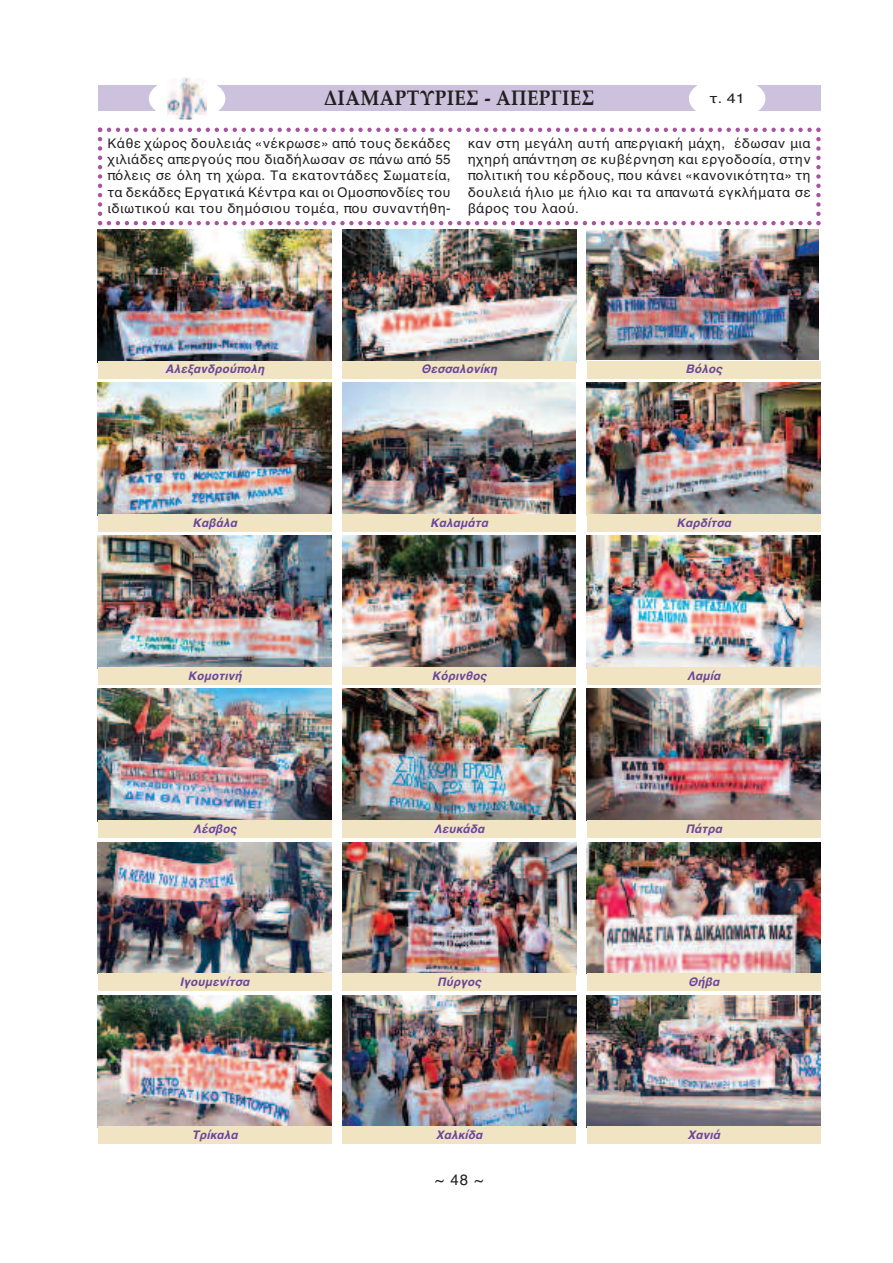
<style>
.page{position:relative;width:893px;height:1263px;background:#fff}
.page>*{position:absolute;margin:0;border:0;box-sizing:border-box;transform-origin:0 0}
.t1{font:700 21px "Palatino";letter-spacing:.02em;color:#231f20;scale:.9 1}
.t2{font:15px "Helvetica";color:#231f20}
.t3{font:13.5px/16.2px "Helvetica";letter-spacing:.02em;color:#231f20;text-align:justify}
.t4{font:13.5px "Helvetica";letter-spacing:.02em;color:#231f20;scale:1.2 1}
.t5{font:italic 700 12px "Helvetica";color:#6a469c}
</style>
<div class="page">
<div style="left:98px;top:85px;width:723px;height:26px;background:#ccc2dd"></div>
<div style="left:689px;top:77px;width:76px;height:43px;background:#fff;border-radius:50%"></div>
<div style="left:149px;top:77px;width:76px;height:43px;background:#fff;border-radius:50%"></div>
<img style="left:168px;top:77px;width:39px;height:43px">
<svg style="left:98px;top:128px;width:723px;height:97px"></svg>
<img style="left:98px;top:230px;width:234px;height:131px">
<div style="left:98px;top:361px;width:234px;height:17px;background:#f1e4c2"></div>
<img style="left:342px;top:230px;width:234px;height:131px">
<div style="left:342px;top:361px;width:234px;height:17px;background:#f1e4c2"></div>
<img style="left:587px;top:230px;width:232px;height:130px">
<div style="left:587px;top:361px;width:234px;height:17px;background:#f1e4c2"></div>
<img style="left:98px;top:383px;width:234px;height:131px">
<div style="left:98px;top:514px;width:234px;height:17px;background:#f1e4c2"></div>
<img style="left:342px;top:383px;width:234px;height:131px">
<div style="left:342px;top:514px;width:234px;height:17px;background:#f1e4c2"></div>
<img style="left:587px;top:383px;width:234px;height:131px">
<div style="left:587px;top:514px;width:234px;height:17px;background:#f1e4c2"></div>
<img style="left:98px;top:536px;width:234px;height:132px">
<div style="left:98px;top:668px;width:234px;height:17px;background:#f1e4c2"></div>
<img style="left:342px;top:536px;width:234px;height:131px">
<div style="left:342px;top:668px;width:234px;height:17px;background:#f1e4c2"></div>
<img style="left:587px;top:536px;width:234px;height:132px">
<div style="left:587px;top:668px;width:234px;height:17px;background:#f1e4c2"></div>
<img style="left:98px;top:689px;width:234px;height:132px">
<div style="left:98px;top:821px;width:234px;height:17px;background:#f1e4c2"></div>
<img style="left:342px;top:689px;width:234px;height:131px">
<div style="left:342px;top:821px;width:234px;height:17px;background:#f1e4c2"></div>
<img style="left:587px;top:689px;width:233px;height:131px">
<div style="left:587px;top:821px;width:234px;height:17px;background:#f1e4c2"></div>
<img style="left:98px;top:842px;width:233px;height:131px">
<div style="left:98px;top:974px;width:234px;height:17px;background:#f1e4c2"></div>
<img style="left:342px;top:842px;width:234px;height:132px">
<div style="left:342px;top:974px;width:234px;height:17px;background:#f1e4c2"></div>
<img style="left:587px;top:842px;width:233px;height:131px">
<div style="left:587px;top:974px;width:234px;height:17px;background:#f1e4c2"></div>
<img style="left:98px;top:995px;width:234px;height:132px">
<div style="left:98px;top:1127px;width:234px;height:17px;background:#f1e4c2"></div>
<img style="left:342px;top:995px;width:234px;height:130px">
<div style="left:342px;top:1127px;width:234px;height:17px;background:#f1e4c2"></div>
<img style="left:587px;top:995px;width:234px;height:132px">
<div style="left:587px;top:1127px;width:234px;height:17px;background:#f1e4c2"></div>
<h1 class="t1" style="left:324px;top:88px;width:302px">ΔΙΑΜΑΡΤΥΡΙΕΣ - ΑΠΕΡΓΙΕΣ</h1>
<p class="t4" style="left:710px;top:91px;width:31px">τ. 41</p>
<p class="t3" style="left:108px;top:135px;width:345px">Κάθε χώρος δουλειάς «νέκρωσε» από τους δεκάδες χιλιάδες απεργούς που διαδήλωσαν σε πάνω από 55 πόλεις σε όλη τη χώρα. Τα εκατοντάδες Σωματεία, τα δεκάδες Εργατικά Κέντρα και οι Ομοσπονδίες του ιδιωτικού και του δημόσιου τομέα, που συναντήθη-</p>
<p class="t3" style="left:468px;top:135px;width:345px">καν στη μεγάλη αυτή απεργιακή μάχη, έδωσαν μια ηχηρή απάντηση σε κυβέρνηση και εργοδοσία, στην πολιτική του κέρδους, που κάνει «κανονικότητα» τη δουλειά ήλιο με ήλιο και τα απανωτά εγκλήματα σε βάρος του λαού.</p>
<p class="t5" style="left:165px;top:362px;width:101px">Αλεξανδρούπολη</p>
<p class="t5" style="left:421px;top:362px;width:78px">Θεσσαλονίκη</p>
<p class="t5" style="left:685px;top:362px;width:38px">Βόλος</p>
<p class="t5" style="left:192px;top:515px;width:46px">Καβάλα</p>
<p class="t5" style="left:430px;top:515px;width:60px">Καλαμάτα</p>
<p class="t5" style="left:676px;top:515px;width:56px">Καρδίτσα</p>
<p class="t5" style="left:188px;top:668px;width:55px">Κομοτινή</p>
<p class="t5" style="left:432px;top:668px;width:56px">Κόρινθος</p>
<p class="t5" style="left:687px;top:668px;width:35px">Λαμία</p>
<p class="t5" style="left:193px;top:821px;width:45px">Λέσβος</p>
<p class="t5" style="left:434px;top:821px;width:52px">Λευκάδα</p>
<p class="t5" style="left:685px;top:821px;width:38px">Πάτρα</p>
<p class="t5" style="left:180px;top:975px;width:71px">Ιγουμενίτσα</p>
<p class="t5" style="left:437px;top:975px;width:46px">Πύργος</p>
<p class="t5" style="left:688px;top:975px;width:33px">Θήβα</p>
<p class="t5" style="left:192px;top:1128px;width:48px">Τρίκαλα</p>
<p class="t5" style="left:436px;top:1128px;width:48px">Χαλκίδα</p>
<p class="t5" style="left:687px;top:1128px;width:34px">Χανιά</p>
<p class="t2" style="left:435px;top:1171px;width:50px">~48~</p>
</div>
